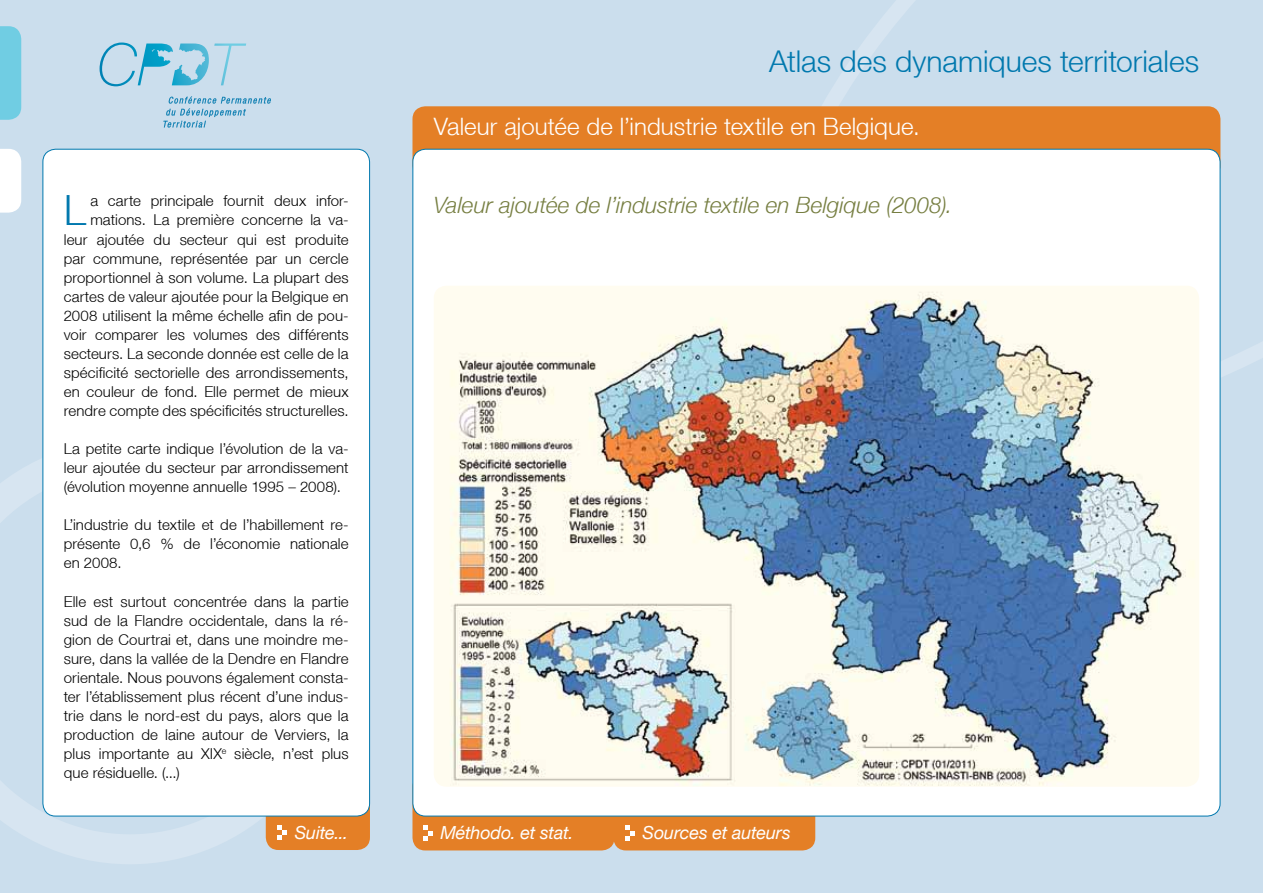
<style>
.page{position:relative;width:1263px;height:893px;background:#cbdeed}
.page>*{position:absolute;margin:0;border:0;box-sizing:border-box;transform-origin:0 0}
.t1{font:300 41.7px "Helvetica Neue LT";color:#0078ae}
.t2{font:300 30px "Helvetica Neue LT";color:#0078ae}
.t3{font:300 24px "Helvetica Neue LT";letter-spacing:.005em;color:#fff}
.t4{font:italic 300 22.5px "Helvetica Neue LT";color:#767e41}
.t5{font:italic 18px "Helvetica Neue LT";letter-spacing:-.01em;color:#fff}
.t6{font:300 15px/19px "Helvetica Neue LT";letter-spacing:.01em;color:#000;text-align:justify}
</style>
<div class="page">
<svg style="left:0;top:439px;width:275px;height:425px"></svg>
<svg style="left:822px;top:0;width:441px;height:437px"></svg>
<div style="left:412px;top:106px;width:808px;height:72px;background:#e47f26;border-radius:13px"></div>
<div style="left:412px;top:774px;width:202px;height:76px;background:#e47f26;border-radius:13px"></div>
<div style="left:613px;top:774px;width:202px;height:76px;background:#e47f26;border-radius:13px"></div>
<div style="left:0;top:26px;width:21px;height:94px;background:#70cde3"></div>
<svg style="left:0;top:149px;width:21px;height:64px"></svg>
<div style="left:413px;top:149px;width:807px;height:667px;background:#fff;border-radius:13px"></div>
<svg style="left:423px;top:826px;width:10px;height:14px"></svg>
<svg style="left:625px;top:826px;width:10px;height:14px"></svg>
<div style="left:266px;top:773px;width:104px;height:77px;background:#e47f26;border-radius:13px"></div>
<svg style="left:277px;top:825px;width:10px;height:15px"></svg>
<div style="left:43px;top:149px;width:327px;height:667px;background:#fff;border-radius:13px"></div>
<svg style="left:163px;top:96px;width:108px;height:32px"></svg>
<svg style="left:100px;top:43px;width:146px;height:43px"></svg>
<img style="left:434px;top:286px;width:765px;height:501px">
<h2 class="t2" style="left:769px;top:43px;width:431px">Atlas des dynamiques territoriales</h2>
<p class="t6" style="left:64px;top:191px;width:286px;text-align:right">a carte principale fournit deux infor&shy;mations. La première concerne la va&shy;leur ajoutée du secteur qui est produite par commune, représentée par un cercle proportionnel à son volume. La plupart des cartes de valeur ajoutée pour la Belgique en 2008 utilisent la même échelle afin de pou&shy;voir comparer les volumes des différents secteurs. La seconde donnée est celle de la spécificité sectorielle des arrondissements, en couleur de fond. Elle permet de mieux rendre compte des spécificités structurelles.</p>
<p class="t6" style="left:64px;top:439px;width:286px">La petite carte indique l’évolution de la va&shy;leur ajoutée du secteur par arrondissement (évolution moyenne annuelle 1995 – 2008).</p>
<p class="t6" style="left:64px;top:515px;width:286px">L’industrie du textile et de l’habillement re&shy;présente 0,6 % de l’économie nationale en 2008.</p>
<p class="t6" style="left:64px;top:591px;width:286px">Elle est surtout concentrée dans la partie sud de la Flandre occidentale, dans la ré&shy;gion de Courtrai et, dans une moindre me&shy;sure, dans la vallée de la Dendre en Flandre orientale. Nous pouvons également consta&shy;ter l’établissement plus récent d’une indus&shy;trie dans le nord-est du pays, alors que la production de laine autour de Verviers, la plus importante au XIX<sup>e</sup> siècle, n’est plus que résiduelle. (...)</p>
<h1 class="t1" style="left:64px;top:185px;width:24px">L</h1>
<h3 class="t3" style="left:434px;top:112px;width:488px">Valeur ajoutée de l’industrie textile en Belgique.</h3>
<h3 class="t4" style="left:434px;top:191px;width:520px">Valeur ajoutée de l’industrie textile en Belgique (2008).</h3>
<p class="t5" style="left:295px;top:821px;width:55px">Suite...</p>
<p class="t5" style="left:440px;top:822px;width:135px">Méthodo. et stat.</p>
<p class="t5" style="left:642px;top:822px;width:150px">Sources et auteurs</p>
</div>
